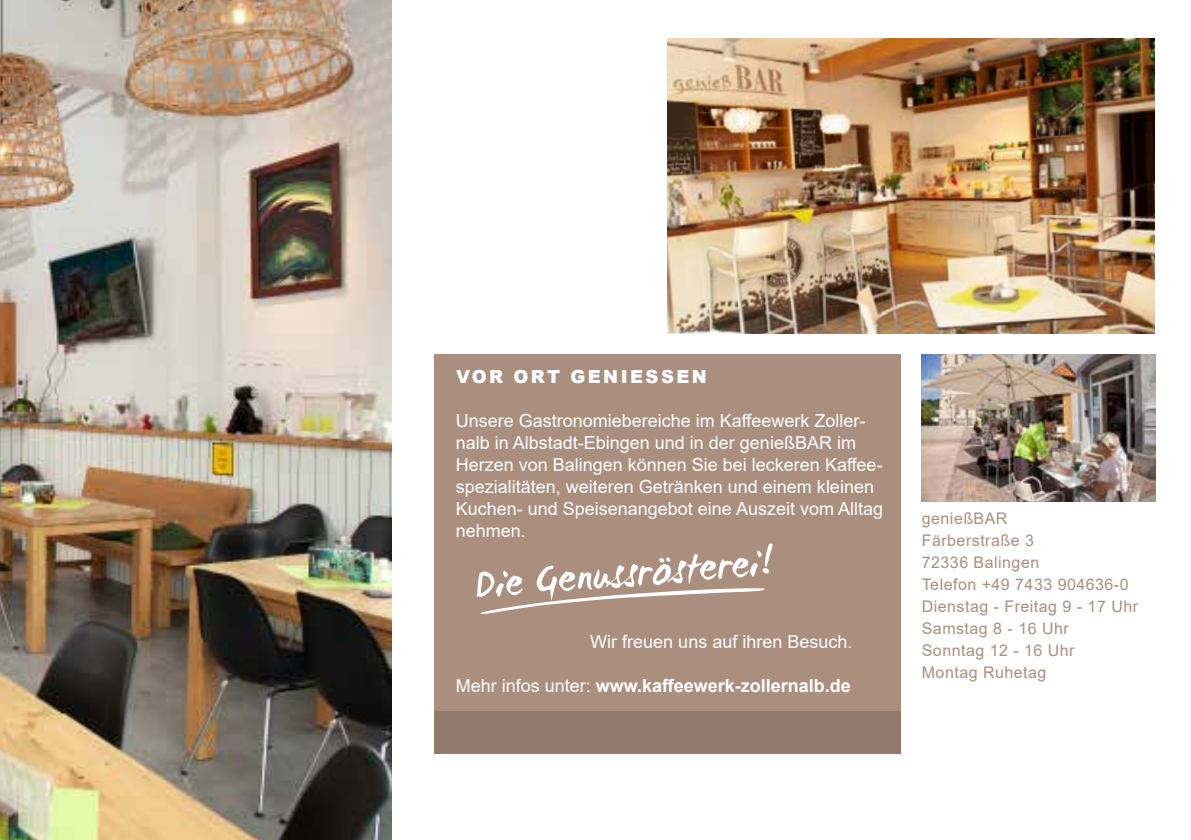
<style>
.page{position:relative;width:1191px;height:840px;background:#fff}
.page>*{position:absolute;margin:0;border:0;box-sizing:border-box;transform-origin:0 0}
.t1{font:18px/22px "Arial";color:#fff}
.t2{font:700 18px "Arial";color:#fff}
.t3{font:900 18px "Arial";letter-spacing:.135em;color:#fff}
.t4{font:16px/22px "Arial";letter-spacing:.03em;color:#aa8f7f}
.s1{font-weight:400}
</style>
<div class="page">
<img style="left:0;top:0;width:392px;height:839px">
<img style="left:921px;top:354px;width:234px;height:147px">
<div style="left:434px;top:354px;width:466px;height:399px;background:#aa8f7f"></div>
<div style="left:434px;top:711px;width:466px;height:42px;background:#917a6c"></div>
<svg style="left:476px;top:543px;width:296px;height:70px"></svg>
<img style="left:667px;top:39px;width:488px;height:294px">
<p class="t3" style="left:456px;top:363px;width:252px">VOR ORT GENIESSEN</p>
<p class="t1" style="left:456px;top:409px;width:429px">Unsere Gastronomiebereiche im Kaffeewerk Zoller&shy;nalb in Albstadt-Ebingen und in der genießBAR im Herzen von Balingen können Sie bei leckeren Kaffee&shy;spezialitäten, weiteren Getränken und einem kleinen Kuchen- und Speisenangebot eine Auszeit vom Alltag nehmen.</p>
<p class="t1" style="left:590px;top:629px;width:264px">Wir freuen uns auf ihren Besuch.</p>
<p class="t2" style="left:456px;top:672px;width:397px"><span class="s1">Mehr infos unter:</span> www.kaffeewerk-zollernalb.de</p>
<p class="t4" style="left:921px;top:507px;width:218px">genießBAR<br>Färberstraße 3<br>72336 Balingen<br>Telefon +49 7433 904636-0<br>Dienstag - Freitag 9 - 17 Uhr<br>Samstag 8 - 16 Uhr<br>Sonntag 12 - 16 Uhr<br>Montag Ruhetag</p>
</div>
